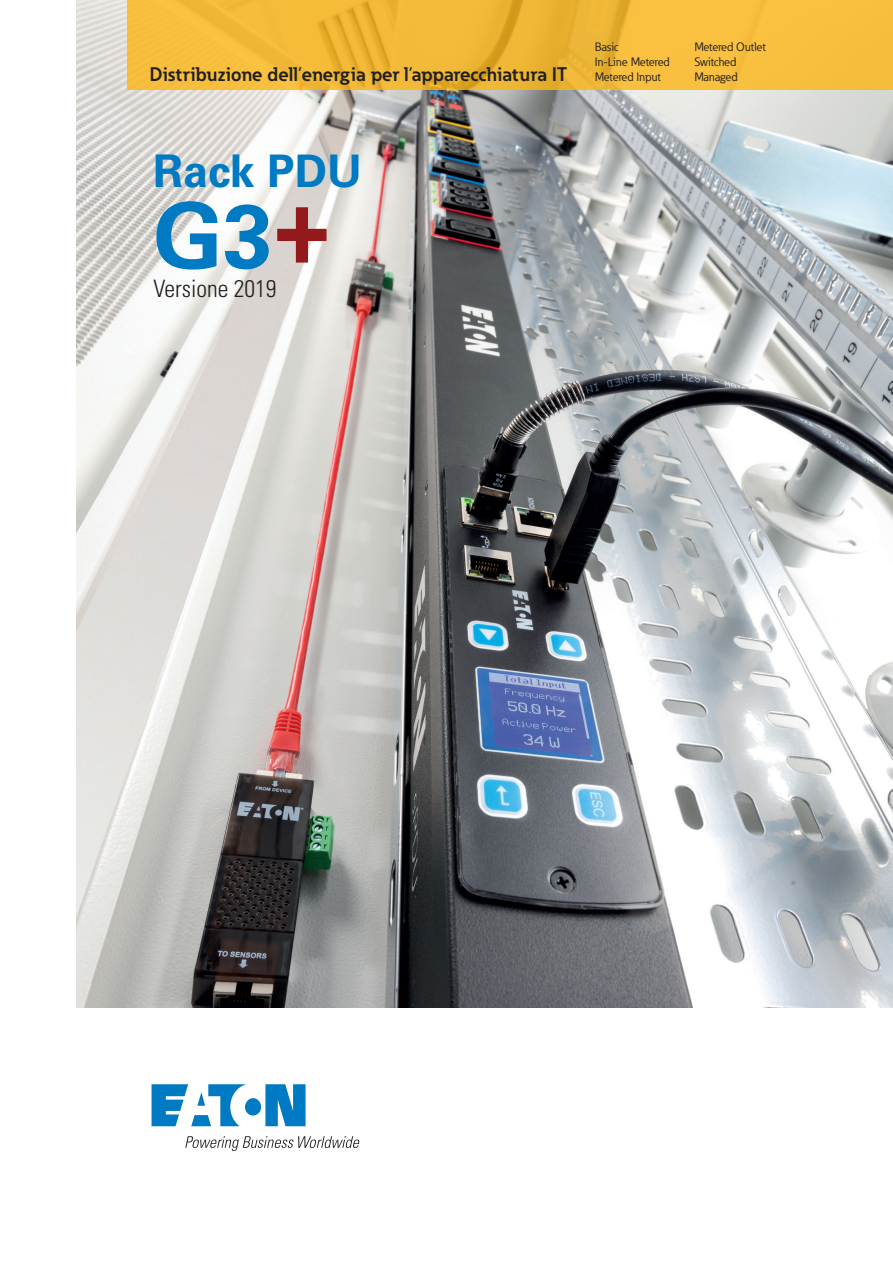
<style>
.page{position:relative;width:893px;height:1263px;background:#fff}
.page>*{position:absolute;margin:0;border:0;box-sizing:border-box;transform-origin:0 0}
.t1{font:700 condensed 109.5px "Univers LT Std";color:#93191d}
.t2{font:700 90px "Univers LT Std";color:#007ac2}
.t3{font:700 45px "Univers LT Std";color:#007ac2}
._01_Headline___ADJ_S{font:300 condensed 24px "Univers LT Std";color:#231f20}
._00_Product{font:700 19.5px "Eaton";color:#231f20}
._00_Parts_Model_List{font:12px "Eaton";letter-spacing:-.02em;color:#231f20}
._00_Parts_Model_List-2{font:12px "Eaton";color:#231f20}
</style>
<div class="page">
<svg style="left:152px;top:1084px;width:154px;height:42px"></svg>
<svg style="left:185px;top:1136px;width:175px;height:15px"></svg>
<img style="left:77px;top:0;width:816px;height:1008px">
<svg style="left:127px;top:0;width:766px;height:90px;background:#f2ba38"></svg>
<p class="_00_Product" style="left:150px;top:62px;width:419px">Distribuzione dell’energia per l’apparecchiatura IT</p>
<p class="t3" style="left:153px;top:145px;width:211px">Rack PDU</p>
<p class="t2" style="left:153px;top:184px;width:122px">G3</p>
<p class="t1" style="left:274px;top:156px;width:56px">+</p>
<p class="_01_Headline___ADJ_S" style="left:153px;top:274px;width:125px">Versione 2019</p>
<p class="_00_Parts_Model_List" style="left:595px;top:40px;width:25px">Basic</p>
<p class="_00_Parts_Model_List" style="left:595px;top:55px;width:77px">In-Line Metered</p>
<p class="_00_Parts_Model_List" style="left:595px;top:70px;width:67px">Metered Input</p>
<p class="_00_Parts_Model_List" style="left:694px;top:40px;width:73px">Metered Outlet</p>
<p class="_00_Parts_Model_List" style="left:694px;top:55px;width:43px">Switched</p>
<p class="_00_Parts_Model_List-2" style="left:694px;top:70px;width:45px">Managed</p>
</div>
